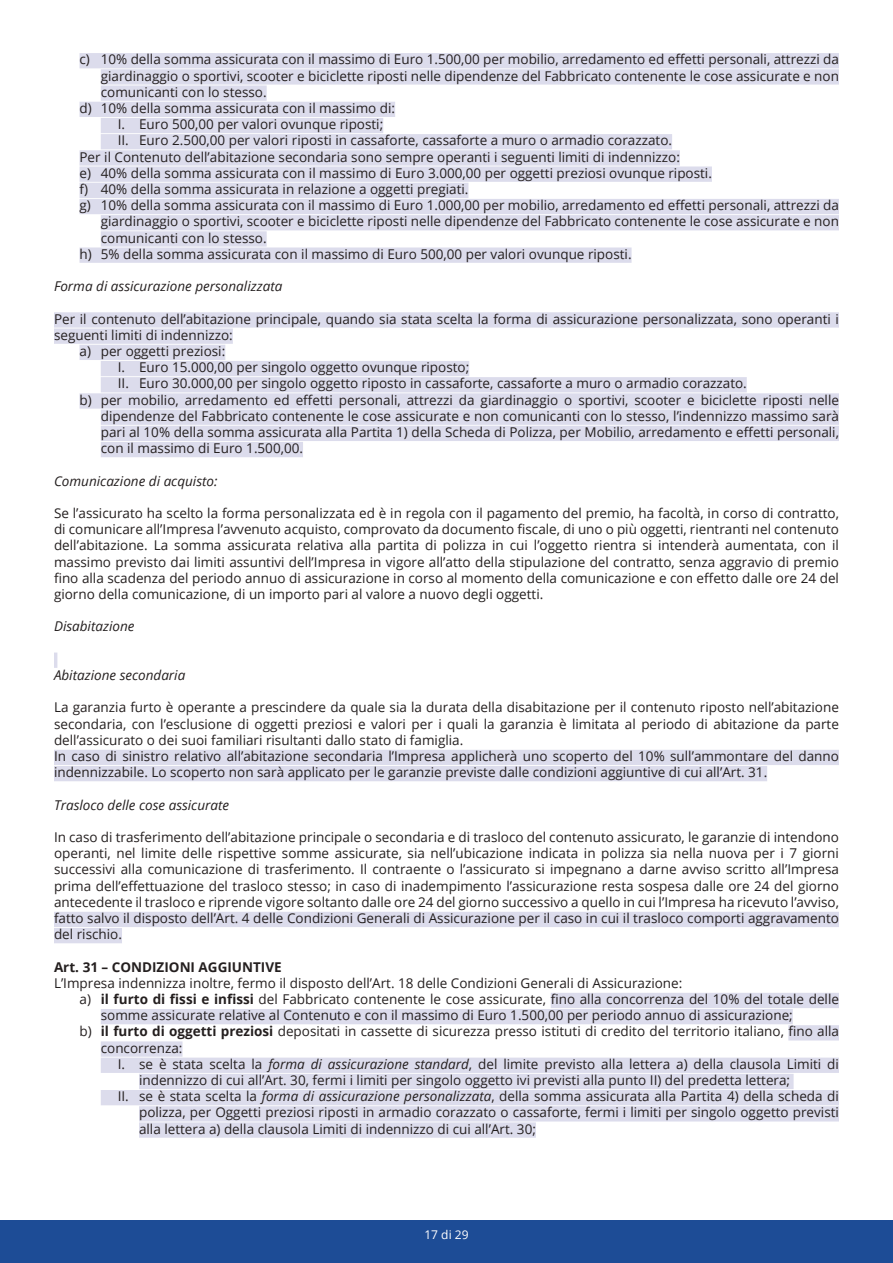
<style>
.page{position:relative;width:893px;height:1263px;background:#fff}
.page>*{position:absolute;margin:0;border:0;box-sizing:border-box;transform-origin:0 0}
.t1{font:13.5px/16.2px "Open Sans";color:#241f1f;text-align:justify}
.t2{font:italic 13.5px "Open Sans";color:#241f1f}
.t3{font:700 13.5px "Open Sans";color:#241f1f}
.t4{font:12px "Open Sans";color:#fff}
.s1{font-weight:700}
.s2{font-style:italic}
</style>
<div class="page">
<div style="left:0;top:1220px;width:893px;height:43px;background:#1d4c96"></div>
<div style="left:80px;top:53px;width:759px;height:15px;background:#dcdcec"></div>
<div style="left:101px;top:69px;width:738px;height:16px;background:#dcdcec"></div>
<div style="left:101px;top:85px;width:166px;height:16px;background:#dcdcec"></div>
<div style="left:80px;top:102px;width:315px;height:15px;background:#dcdcec"></div>
<div style="left:101px;top:118px;width:282px;height:15px;background:#dcdcec"></div>
<div style="left:101px;top:134px;width:571px;height:15px;background:#dcdcec"></div>
<div style="left:80px;top:150px;width:600px;height:16px;background:#dcdcec"></div>
<div style="left:80px;top:166px;width:632px;height:16px;background:#dcdcec"></div>
<div style="left:80px;top:183px;width:388px;height:15px;background:#dcdcec"></div>
<div style="left:80px;top:199px;width:759px;height:15px;background:#dcdcec"></div>
<div style="left:101px;top:215px;width:738px;height:15px;background:#dcdcec"></div>
<div style="left:101px;top:231px;width:166px;height:16px;background:#dcdcec"></div>
<div style="left:80px;top:247px;width:552px;height:16px;background:#dcdcec"></div>
<div style="left:54px;top:312px;width:785px;height:16px;background:#dcdcec"></div>
<div style="left:54px;top:328px;width:179px;height:16px;background:#dcdcec"></div>
<div style="left:80px;top:345px;width:145px;height:15px;background:#dcdcec"></div>
<div style="left:101px;top:361px;width:368px;height:15px;background:#dcdcec"></div>
<div style="left:101px;top:377px;width:646px;height:15px;background:#dcdcec"></div>
<div style="left:80px;top:393px;width:759px;height:16px;background:#dcdcec"></div>
<div style="left:101px;top:409px;width:738px;height:16px;background:#dcdcec"></div>
<div style="left:101px;top:426px;width:738px;height:15px;background:#dcdcec"></div>
<div style="left:101px;top:442px;width:202px;height:15px;background:#dcdcec"></div>
<hr style="left:54px;top:652px;width:3px;height:16px;background:#dcdcec">
<div style="left:54px;top:750px;width:785px;height:15px;background:#dcdcec"></div>
<div style="left:54px;top:766px;width:713px;height:15px;background:#dcdcec"></div>
<div style="left:54px;top:912px;width:785px;height:15px;background:#dcdcec"></div>
<div style="left:54px;top:928px;width:68px;height:15px;background:#dcdcec"></div>
<div style="left:551px;top:993px;width:288px;height:15px;background:#dcdcec"></div>
<div style="left:101px;top:1009px;width:692px;height:15px;background:#dcdcec"></div>
<div style="left:788px;top:1025px;width:51px;height:15px;background:#dcdcec"></div>
<div style="left:101px;top:1041px;width:82px;height:16px;background:#dcdcec"></div>
<div style="left:101px;top:1057px;width:738px;height:16px;background:#dcdcec"></div>
<div style="left:139px;top:1074px;width:655px;height:15px;background:#dcdcec"></div>
<div style="left:101px;top:1090px;width:738px;height:15px;background:#dcdcec"></div>
<div style="left:139px;top:1106px;width:700px;height:15px;background:#dcdcec"></div>
<div style="left:139px;top:1122px;width:397px;height:16px;background:#dcdcec"></div>
<p class="t1" style="left:80px;top:51px;width:761px">c) 10% della somma assicurata con il massimo di Euro 1.500,00 per mobilio, arredamento ed effetti personali, attrezzi da</p>
<p class="t1" style="left:101px;top:67px;width:740px">giardinaggio o sportivi, scooter e biciclette riposti nelle dipendenze del Fabbricato contenente le cose assicurate e non</p>
<p class="t1" style="left:101px;top:83px;width:167px">comunicanti con lo stesso.</p>
<p class="t1" style="left:80px;top:100px;width:317px">d) 10% della somma assicurata con il massimo di:</p>
<p class="t1" style="left:118px;top:116px;width:267px">I. Euro 500,00 per valori ovunque riposti;</p>
<p class="t1" style="left:118px;top:132px;width:556px">II. Euro 2.500,00 per valori riposti in cassaforte, cassaforte a muro o armadio corazzato.</p>
<p class="t1" style="left:80px;top:148px;width:602px">Per il Contenuto dell’abitazione secondaria sono sempre operanti i seguenti limiti di indennizzo:</p>
<p class="t1" style="left:80px;top:164px;width:634px">e) 40% della somma assicurata con il massimo di Euro 3.000,00 per oggetti preziosi ovunque riposti.</p>
<p class="t1" style="left:80px;top:181px;width:390px">f) 40% della somma assicurata in relazione a oggetti pregiati.</p>
<p class="t1" style="left:80px;top:197px;width:761px">g) 10% della somma assicurata con il massimo di Euro 1.000,00 per mobilio, arredamento ed effetti personali, attrezzi da</p>
<p class="t1" style="left:101px;top:213px;width:740px">giardinaggio o sportivi, scooter e biciclette riposti nelle dipendenze del Fabbricato contenente le cose assicurate e non</p>
<p class="t1" style="left:101px;top:229px;width:167px">comunicanti con lo stesso.</p>
<p class="t1" style="left:80px;top:245px;width:554px">h) 5% della somma assicurata con il massimo di Euro 500,00 per valori ovunque riposti.</p>
<p class="t2" style="left:54px;top:277px;width:230px">Forma di assicurazione personalizzata</p>
<p class="t1" style="left:54px;top:310px;width:786px">Per il contenuto dell’abitazione principale, quando sia stata scelta la forma di assicurazione personalizzata, sono operanti i</p>
<p class="t1" style="left:54px;top:326px;width:180px">seguenti limiti di indennizzo:</p>
<p class="t1" style="left:80px;top:343px;width:147px">a) per oggetti preziosi:</p>
<p class="t1" style="left:118px;top:359px;width:353px">I. Euro 15.000,00 per singolo oggetto ovunque riposto;</p>
<p class="t1" style="left:118px;top:375px;width:630px">II. Euro 30.000,00 per singolo oggetto riposto in cassaforte, cassaforte a muro o armadio corazzato.</p>
<p class="t1" style="left:80px;top:391px;width:761px">b) per mobilio, arredamento ed effetti personali, attrezzi da giardinaggio o sportivi, scooter e biciclette riposti nelle</p>
<p class="t1" style="left:101px;top:407px;width:740px">dipendenze del Fabbricato contenente le cose assicurate e non comunicanti con lo stesso, l’indennizzo massimo sarà</p>
<p class="t1" style="left:101px;top:424px;width:740px">pari al 10% della somma assicurata alla Partita 1) della Scheda di Polizza, per Mobilio, arredamento e effetti personali,</p>
<p class="t1" style="left:101px;top:440px;width:204px">con il massimo di Euro 1.500,00.</p>
<p class="t2" style="left:54px;top:471px;width:165px">Comunicazione di acquisto:</p>
<p class="t1" style="left:54px;top:505px;width:786px">Se l’assicurato ha scelto la forma personalizzata ed è in regola con il pagamento del premio, ha facoltà, in corso di contratto, di comunicare all’Impresa l’avvenuto acquisto, comprovato da documento fiscale, di uno o più oggetti, rientranti nel contenuto dell’abitazione. La somma assicurata relativa alla partita di polizza in cui l’oggetto rientra si intenderà aumentata, con il massimo previsto dai limiti assuntivi dell’Impresa in vigore all’atto della stipulazione del contratto, senza aggravio di premio fino alla scadenza del periodo annuo di assicurazione in corso al momento della comunicazione e con effetto dalle ore 24 del giorno della comunicazione, di un importo pari al valore a nuovo degli oggetti.</p>
<p class="t2" style="left:54px;top:617px;width:82px">Disabitazione</p>
<p class="t2" style="left:54px;top:666px;width:133px">Abitazione secondaria</p>
<p class="t1" style="left:54px;top:699px;width:786px;text-align:left">La garanzia furto è operante a prescindere da quale sia la durata della disabitazione per il contenuto riposto nell’abitazione secondaria, con l’esclusione di oggetti preziosi e valori per i quali la garanzia è limitata al periodo di abitazione da parte dell’assicurato o dei suoi familiari risultanti dallo stato di famiglia.<br>In caso di sinistro relativo all’abitazione secondaria l’Impresa applicherà uno scoperto del 10% sull’ammontare del danno indennizzabile. Lo scoperto non sarà applicato per le garanzie previste dalle condizioni aggiuntive di cui all’Art. 31.</p>
<p class="t2" style="left:54px;top:795px;width:177px">Trasloco delle cose assicurate</p>
<p class="t1" style="left:54px;top:829px;width:786px">In caso di trasferimento dell’abitazione principale o secondaria e di trasloco del contenuto assicurato, le garanzie di intendono operanti, nel limite delle rispettive somme assicurate, sia nell’ubicazione indicata in polizza sia nella nuova per i 7 giorni successivi alla comunicazione di trasferimento. Il contraente o l’assicurato si impegnano a darne avviso scritto all’Impresa prima dell’effettuazione del trasloco stesso; in caso di inadempimento l’assicurazione resta sospesa dalle ore 24 del giorno antecedente il trasloco e riprende vigore soltanto dalle ore 24 del giorno successivo a quello in cui l’Impresa ha ricevuto l’avviso, fatto salvo il disposto dell’Art. 4 delle Condizioni Generali di Assicurazione per il caso in cui il trasloco comporti aggravamento del rischio.</p>
<p class="t3" style="left:54px;top:957px;width:229px">Art. 31 – CONDIZIONI AGGIUNTIVE</p>
<p class="t1" style="left:54px;top:974px;width:630px">L’Impresa indennizza inoltre, fermo il disposto dell’Art. 18 delle Condizioni Generali di Assicurazione:</p>
<p class="t1" style="left:80px;top:991px;width:761px">a) <span class="s1">il furto di fissi e infissi</span> del Fabbricato contenente le cose assicurate, fino alla concorrenza del 10% del totale delle</p>
<p class="t1" style="left:101px;top:1007px;width:694px">somme assicurate relative al Contenuto e con il massimo di Euro 1.500,00 per periodo annuo di assicurazione;</p>
<p class="t1" style="left:80px;top:1023px;width:761px">b) <span class="s1">il furto di oggetti preziosi</span> depositati in cassette di sicurezza presso istituti di credito del territorio italiano, fino alla</p>
<p class="t1" style="left:101px;top:1039px;width:83px">concorrenza:</p>
<p class="t1" style="left:118px;top:1055px;width:723px">I. se è stata scelta la <span class="s2">forma di assicurazione standard</span>, del limite previsto alla lettera a) della clausola Limiti di</p>
<p class="t1" style="left:139px;top:1072px;width:653px">indennizzo di cui all’Art. 30, fermi i limiti per singolo oggetto ivi previsti alla punto II) del predetta lettera;</p>
<p class="t1" style="left:118px;top:1088px;width:723px">II. se è stata scelta la <span class="s2">forma di assicurazione personalizzata</span>, della somma assicurata alla Partita 4) della scheda di</p>
<p class="t1" style="left:139px;top:1104px;width:701px">polizza, per Oggetti preziosi riposti in armadio corazzato o cassaforte, fermi i limiti per singolo oggetto previsti</p>
<p class="t1" style="left:139px;top:1120px;width:398px">alla lettera a) della clausola Limiti di indennizzo di cui all’Art. 30;</p>
<p class="t4" style="left:424px;top:1227px;width:46px">17 di 29</p>
</div>
